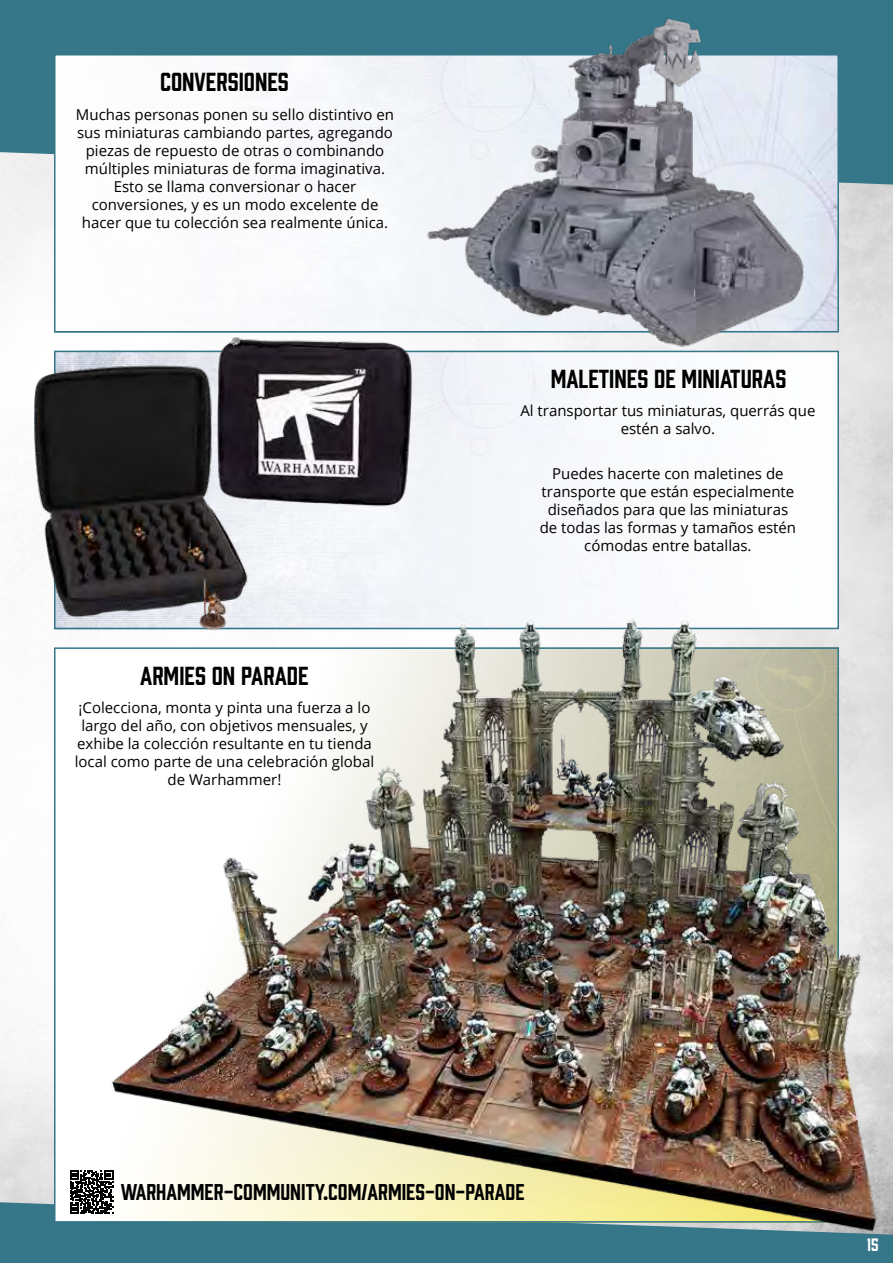
<style>
.page{position:relative;width:893px;height:1263px;background:#fff}
.page>*{position:absolute;margin:0;border:0;box-sizing:border-box;transform-origin:0 0}
.t1{font:24px "Prohibition";color:#000}
.t2{font:21px "Prohibition";color:#000}
.t3{font:16.5px "Prohibition";color:#fff}
.t4{font:15px/18px "Open Sans";color:#000;text-align:center}
</style>
<div class="page">
<div style="left:0;top:0;width:893px;height:184px;background:#357689"></div>
<div style="left:0;top:1202px;width:893px;height:61px;background:#357689"></div>
<img style="left:57px;top:57px;width:779px;height:272px">
<img style="left:100px;top:608px;width:793px;height:627px">
<img style="left:420px;top:13px;width:391px;height:340px">
<svg style="left:70px;top:1170px;width:43px;height:44px"></svg>
<img style="left:22px;top:321px;width:340px;height:346px">
<img style="left:192px;top:318px;width:245px;height:224px">
<h1 class="t1" style="left:160px;top:65px;width:130px">CONVERSIONES</h1>
<p class="t4" style="left:76px;top:105px;width:320px">Muchas personas ponen su sello distintivo en sus miniaturas cambiando partes, agregando piezas de repuesto de otras o combinando múltiples miniaturas de forma imaginativa.<br>Esto se llama conversionar o hacer conversiones, y es un modo excelente de hacer que tu colección sea realmente única.</p>
<h1 class="t1" style="left:140px;top:659px;width:170px">ARMIES ON PARADE</h1>
<p class="t4" style="left:75px;top:698px;width:301px">¡Colecciona, monta y pinta una fuerza a lo largo del año, con objetivos mensuales, y exhibe la colección resultante en tu tienda local como parte de una celebración global de Warhammer!</p>
<h1 class="t1" style="left:551px;top:362px;width:237px">MALETINES DE MINIATURAS</h1>
<p class="t4" style="left:520px;top:401px;width:296px">Al transportar tus miniaturas, querrás que estén a salvo.</p>
<p class="t4" style="left:540px;top:464px;width:258px">Puedes hacerte con maletines de transporte que están especialmente diseñados para que las miniaturas de todas las formas y tamaños estén cómodas entre batallas.</p>
<h2 class="t2" style="left:121px;top:1177px;width:405px">WARHAMMER-COMMUNITY.COM/ARMIES-ON-PARADE</h2>
<p class="t3" style="left:867px;top:1233px;width:13px">15</p>
</div>
